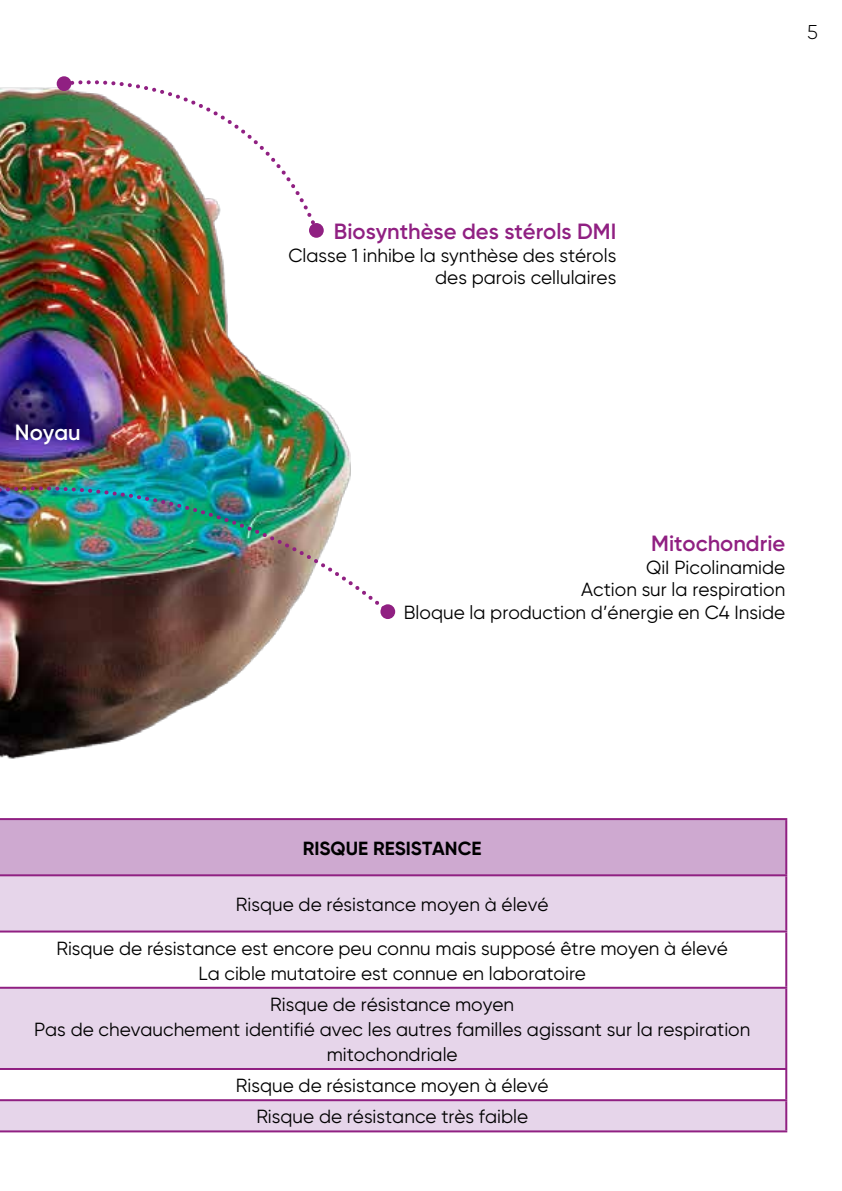
<style>
.page{position:relative;width:842px;height:1191px;background:#fff}
.page>*{position:absolute;margin:0;border:0;box-sizing:border-box;transform-origin:0 0}
.t1{font:600 22px "Gilroy";color:#902082}
.t2{font:600 22px "Gilroy";color:#fff}
.t3{font:300 20px "Gilroy";color:#000}
.t4{font:19px/25px "Gilroy";color:#000;text-align:center}
.t5{font:700 19px "Gilroy";color:#000}
</style>
<div class="page">
<img style="left:0;top:77px;width:351px;height:682px">
<div style="left:0;top:819px;width:786px;height:56px;background:#cea9d0"></div>
<svg style="left:1px;top:876px;width:784px;height:254px;fill:#e6d5ea"></svg>
<hr style="left:0;top:818px;width:787px;height:2px;background:#902082">
<hr style="left:0;top:820px;width:1px;height:54px;background:#902082">
<hr style="left:785px;top:820px;width:2px;height:54px;background:#902082">
<hr style="left:0;top:874px;width:787px;height:2px;background:#902082">
<hr style="left:0;top:876px;width:1px;height:54px;background:#902082">
<hr style="left:785px;top:876px;width:2px;height:54px;background:#902082">
<hr style="left:0;top:930px;width:787px;height:2px;background:#902082">
<hr style="left:0;top:932px;width:1px;height:54px;background:#902082">
<hr style="left:785px;top:932px;width:2px;height:54px;background:#902082">
<hr style="left:0;top:986px;width:787px;height:2px;background:#902082">
<hr style="left:0;top:988px;width:1px;height:80px;background:#902082">
<hr style="left:785px;top:988px;width:2px;height:80px;background:#902082">
<hr style="left:0;top:1068px;width:787px;height:2px;background:#902082">
<hr style="left:785px;top:1070px;width:2px;height:29px;background:#902082">
<hr style="left:0;top:1099px;width:787px;height:2px;background:#902082">
<hr style="left:785px;top:1101px;width:2px;height:29px;background:#902082">
<svg style="left:0;top:1099px;width:1px;height:31px"></svg>
<hr style="left:0;top:1130px;width:787px;height:2px;background:#902082">
<div style="left:309px;top:223px;width:15px;height:15px;background:#902082;border-radius:50%"></div>
<div style="left:57px;top:76px;width:14px;height:15px;background:#902082;border-radius:50%"></div>
<div style="left:380px;top:604px;width:15px;height:15px;background:#902082;border-radius:50%"></div>
<img style="left:0;top:475px;width:390px;height:140px">
<img style="left:64px;top:79px;width:256px;height:153px">
<p class="t2" style="left:15px;top:418px;width:67px">Noyau</p>
<p class="t1" style="left:334px;top:217px;width:284px">Biosynthèse des stérols DMI</p>
<p class="t4" style="left:288px;top:243px;width:329px;line-height:22.8px;text-align:right">Classe 1 inhibe la synthèse des stérols des parois cellulaires</p>
<p class="t3" style="left:807px;top:20px;width:12px">5</p>
<p class="t1" style="left:651px;top:529px;width:136px">Mitochondrie</p>
<p class="t4" style="left:404px;top:555px;width:383px;line-height:22.8px;text-align:right">QiI Picolinamide<br>Action sur la respiration<br>Bloque la production d’énergie en C4 Inside</p>
<p class="t5" style="left:303px;top:836px;width:180px">RISQUE RESISTANCE</p>
<p class="t4" style="left:236px;top:891px;width:314px">Risque de résistance moyen à élevé</p>
<p class="t4" style="left:56px;top:935px;width:673px">Risque de résistance est encore peu connu mais supposé être moyen à élevé<br>La cible mutatoire est connue en laboratoire</p>
<p class="t4" style="left:34px;top:991px;width:718px">Risque de résistance moyen<br>Pas de chevauchement identifié avec les autres familles agissant sur la respiration mitochondriale</p>
<p class="t4" style="left:236px;top:1069px;width:314px;line-height:31.2px">Risque de résistance moyen à élevé<br>Risque de résistance très faible</p>
</div>
